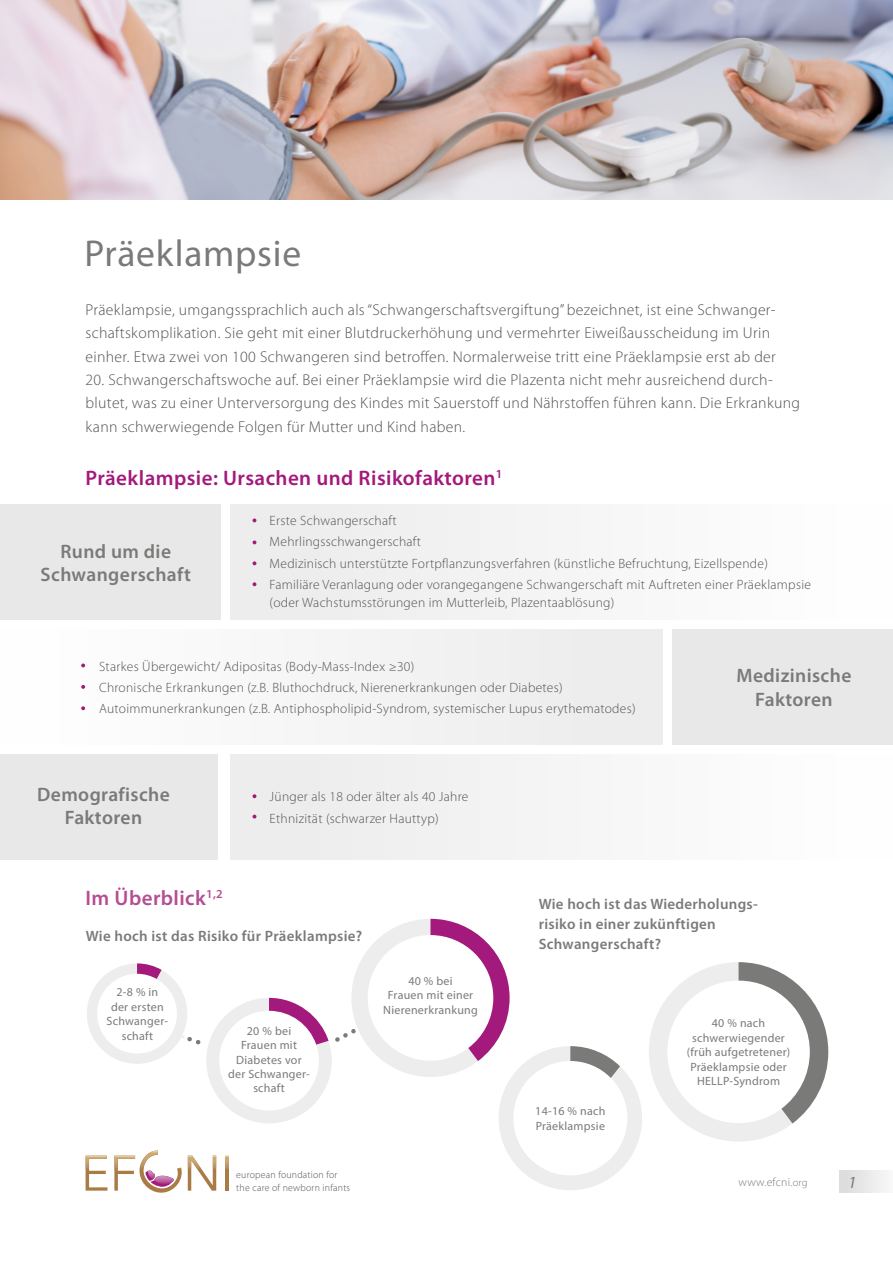
<style>
.page{position:relative;width:893px;height:1263px;background:#fff}
.page>*{position:absolute;margin:0;border:0;box-sizing:border-box;transform-origin:0 0}
.t1{font:37.5px "Myriad Pro";letter-spacing:.02em;color:#7a7a79}
.t2{font:600 21px "Myriad Pro";letter-spacing:.02em;color:#a3197c}
.t3{font:600 21px "Myriad Pro";letter-spacing:.02em;color:#b44e93}
.t4{font:600 19.5px/23.4px "Myriad Pro";letter-spacing:.02em;color:#7a7a79;text-align:center}
.t5{font:italic 17.1px "Myriad Pro";color:#7a7a79}
.t6{font:300 15.75px/23.4px "Myriad Pro";letter-spacing:.02em;color:#525251}
.t7{font:600 15px/20.4px "Myriad Pro";letter-spacing:.02em;color:#7a7a79}
.t8{font:300 13.5px/21.3px "Myriad Pro";letter-spacing:.02em;color:#525251}
.t9{font:12px/14.4px "Myriad Pro";letter-spacing:.02em;color:#7a7a79;text-align:center}
.t10{font:300 11.7px "Myriad Pro";letter-spacing:.02em;color:#7a7a79}
.t11{font:300 10.05px/12.1px "Myriad Pro";letter-spacing:.025em;color:#525251}
.s1{font-size:10.65px}
</style>
<div class="page">
<div style="left:230px;top:505px;width:663px;height:115px;background:#f5f5f5"></div>
<div style="left:0;top:629px;width:663px;height:115px;background:#f5f5f5"></div>
<div style="left:230px;top:754px;width:663px;height:106px;background:#f5f5f5"></div>
<div style="left:0;top:505px;width:221px;height:115px;background:#e8e8e8"></div>
<div style="left:672px;top:629px;width:221px;height:115px;background:#e8e8e8"></div>
<div style="left:0;top:754px;width:217px;height:106px;background:#e8e8e8"></div>
<svg style="left:253px;top:518px;width:3px;height:4px"></svg>
<svg style="left:81px;top:706px;width:4px;height:4px"></svg>
<svg style="left:81px;top:663px;width:4px;height:4px"></svg>
<svg style="left:81px;top:685px;width:4px;height:4px"></svg>
<svg style="left:253px;top:540px;width:3px;height:4px"></svg>
<svg style="left:253px;top:794px;width:3px;height:4px"></svg>
<svg style="left:253px;top:561px;width:3px;height:4px"></svg>
<svg style="left:253px;top:582px;width:3px;height:4px"></svg>
<div style="left:839px;top:1171px;width:54px;height:22px;background:linear-gradient(to right,#dadada,#f8f8f8)"></div>
<svg style="left:649px;top:962px;width:179px;height:179px"></svg>
<svg style="left:86px;top:919px;width:556px;height:274px"></svg>
<img style="left:0;top:0;width:893px;height:200px">
<h1 class="t1" style="left:85px;top:231px;width:218px">Präeklampsie</h1>
<p class="t6" style="left:86px;top:298px;width:692px">Präeklampsie, umgangssprachlich auch als “Schwangerschaftsvergiftung” bezeichnet, ist eine Schwanger&shy;schaftskomplikation. Sie geht mit einer Blutdruckerhöhung und vermehrter Eiweißausscheidung im Urin einher. Etwa zwei von 100 Schwangeren sind betroffen. Normalerweise tritt eine Präeklampsie erst ab der</p>
<p class="t6" style="left:86px;top:368px;width:716px">20. Schwangerschaftswoche auf. Bei einer Präeklampsie wird die Plazenta nicht mehr ausreichend durch&shy;blutet, was zu einer Unterversorgung des Kindes mit Sauerstoff und Nährstoffen führen kann. Die Erkrankung kann schwerwiegende Folgen für Mutter und Kind haben.</p>
<h2 class="t2" style="left:86px;top:464px;width:418px">Präeklampsie: Ursachen und Risikofaktoren<sup>1</sup></h2>
<h3 class="t4" style="left:41px;top:539px;width:152px">Rund um die<br>Schwangerschaft</h3>
<p class="t8" style="left:270px;top:510px;width:543px">Erste Schwangerschaft<br>Mehrlingsschwangerschaft<br>Medizinisch unterstützte Fortpflanzungsverfahren (künstliche Befruchtung, Eizellspende)<br>Familiäre Veranlagung oder vorangegangene Schwangerschaft mit Auftreten einer Präeklampsie</p>
<p class="t8" style="left:270px;top:592px;width:346px">(oder Wachstumsstörungen im Mutterleib, Plazentaablösung)</p>
<p class="t8" style="left:99px;top:656px;width:538px">Starkes Übergewicht/ Adipositas (Body-Mass-Index ≥30)<br>Chronische Erkrankungen (z.B. Bluthochdruck, Nierenerkrankungen oder Diabetes)<br>Autoimmunerkrankungen (z.B. Antiphospholipid-Syndrom, systemischer Lupus erythematodes)</p>
<h3 class="t4" style="left:37px;top:782px;width:134px">Demografische<br>Faktoren</h3>
<p class="t8" style="left:270px;top:786px;width:200px">Jünger als 18 oder älter als 40 Jahre<br>Ethnizität (schwarzer Hauttyp)</p>
<h3 class="t4" style="left:736px;top:664px;width:116px">Medizinische<br>Faktoren</h3>
<h2 class="t3" style="left:86px;top:885px;width:139px">Im Überblick<sup>1,2</sup></h2>
<p class="t7" style="left:86px;top:926px;width:278px">Wie hoch ist das Risiko für Präeklampsie?</p>
<p class="t9" style="left:107px;top:985px;width:63px">2-8 % in der ersten<br>Schwanger&shy;schaft</p>
<p class="t9" style="left:228px;top:1023px;width:83px">20 % bei<br>Frauen mit<br>Diabetes vor der Schwanger&shy;schaft</p>
<p class="t9" style="left:383px;top:973px;width:96px">40 % bei<br>Frauen mit einer<br>Nierenerkrankung</p>
<p class="t7" style="left:539px;top:893px;width:221px">Wie hoch ist das Wiederholungs&shy;risiko in einer zukünftigen<br>Schwangerschaft?</p>
<p class="t9" style="left:535px;top:1104px;width:72px;text-align:left">14-16 % nach<br>Präeklampsie</p>
<p class="t9" style="left:687px;top:1016px;width:105px">40 % nach schwerwiegender (früh aufgetretener)<br>Präeklampsie oder<br>HELLP-Syndrom</p>
<p class="t11" style="left:236px;top:1169px;width:115px">european foundation for the care of newborn infants</p>
<p class="t10" style="left:738px;top:1176px;width:71px">www.efcni.<span class="s1">org</span></p>
<p class="t5" style="left:848px;top:1172px;width:10px">1</p>
</div>
